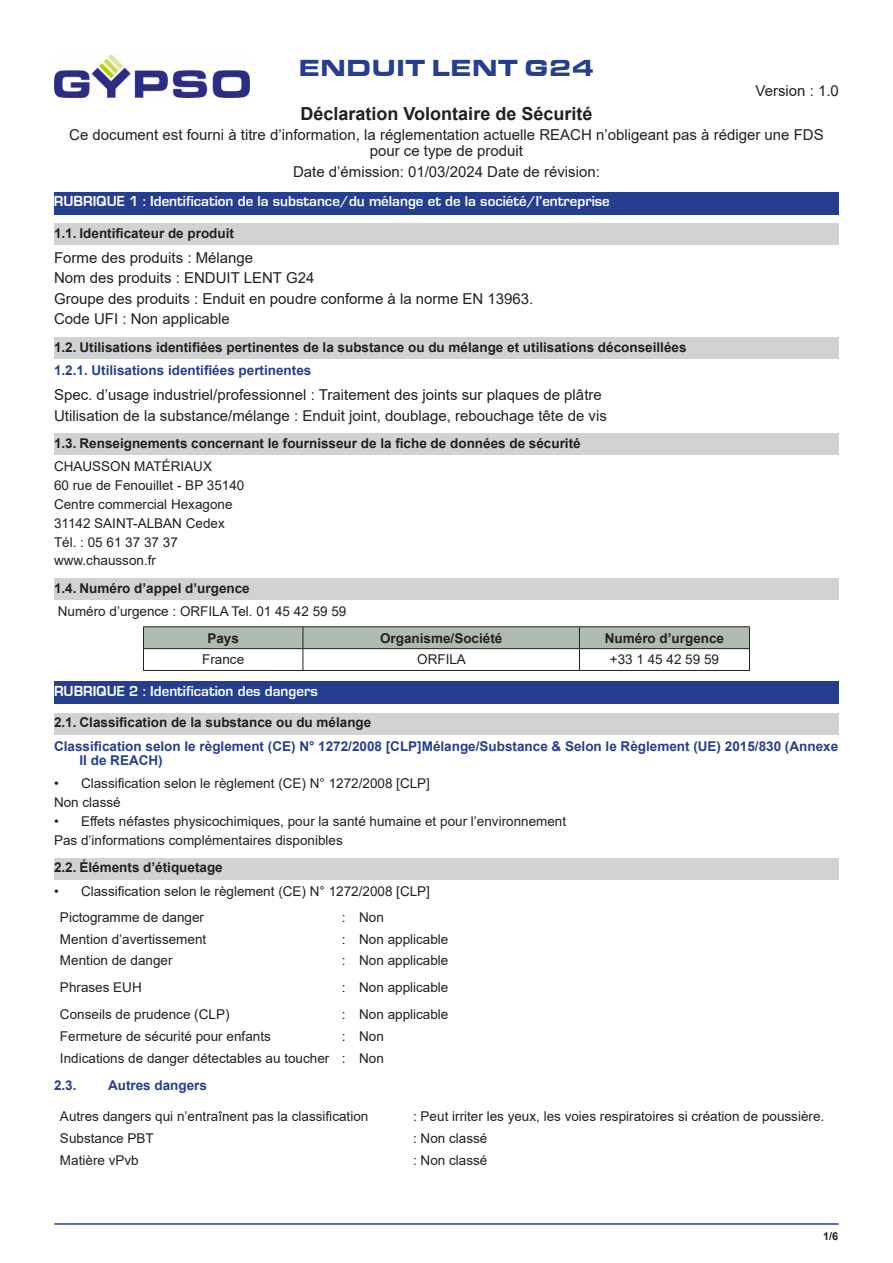
<style>
.page{position:relative;width:893px;height:1263px;background:#fff}
.page>*{position:absolute;margin:0;border:0;box-sizing:border-box;transform-origin:0 0}
.t1{font:900 24px "Eurostile Extended";color:#253f8e}
.t2{font:700 18px "Arial";color:#231f20}
.t3{font:15px/20.4px "Arial";color:#231f20}
.t4{font:15px "Eurostile Bld";color:#fff}
.t5{font:13.5px/18.8px "Arial";color:#231f20}
.t6{font:700 13.5px "Arial";color:#231f20}
.t7{font:700 13.5px/14.5px "Arial";color:#253f8e}
.t8{font:700 10.95px "Arial";color:#231f20}
</style>
<div class="page">
<hr style="left:55px;top:1223px;width:783px;height:2px;background:#253f8e">
<div style="left:54px;top:192px;width:785px;height:22px;background:#253f8e"></div>
<div style="left:54px;top:224px;width:785px;height:21px;background:#d1d2d4"></div>
<div style="left:54px;top:338px;width:785px;height:21px;background:#d1d2d4"></div>
<div style="left:54px;top:434px;width:785px;height:21px;background:#d1d2d4"></div>
<div style="left:54px;top:579px;width:785px;height:21px;background:#d1d2d4"></div>
<div style="left:54px;top:681px;width:785px;height:23px;background:#253f8e"></div>
<div style="left:54px;top:713px;width:785px;height:21px;background:#d1d2d4"></div>
<div style="left:54px;top:858px;width:785px;height:21px;background:#d1d2d4"></div>
<hr style="left:143px;top:626px;width:160px;height:1px;background:#231f20">
<hr style="left:303px;top:626px;width:276px;height:1px;background:#231f20">
<hr style="left:579px;top:626px;width:171px;height:1px;background:#231f20">
<hr style="left:143px;top:670px;width:160px;height:1px;background:#231f20">
<svg style="left:143px;top:627px;width:607px;height:43px"></svg>
<hr style="left:303px;top:670px;width:276px;height:1px;background:#231f20">
<hr style="left:579px;top:670px;width:171px;height:1px;background:#231f20">
<img style="left:54px;top:54px;width:196px;height:44px">
<h1 class="t1" style="left:299px;top:54px;width:297px">ENDUIT LENT G24</h1>
<p class="t3" style="left:756px;top:81px;width:85px">Version : 1.0</p>
<h2 class="t2" style="left:301px;top:101px;width:293px">Déclaration Volontaire de Sécurité</h2>
<p class="t3" style="left:69px;top:127px;width:756px;line-height:16.2px;text-align:center">Ce document est fourni à titre d’information, la réglementation actuelle REACH n’obligeant pas à rédiger une FDS pour ce type de produit</p>
<p class="t3" style="left:293px;top:161px;width:308px">Date d’émission: 01/03/2024 Date de révision:</p>
<p class="t4" style="left:54px;top:193px;width:557px">RUBRIQUE 1 : Identification de la substance/du mélange et de la société/l’entreprise</p>
<p class="t6" style="left:54px;top:224px;width:182px">1.1. Identificateur de produit</p>
<p class="t3" style="left:54px;top:247px;width:481px">Forme des produits : Mélange<br>Nom des produits : ENDUIT LENT G24<br>Groupe des produits : Enduit en poudre conforme à la norme EN 13963.<br>Code UFI : Non applicable</p>
<p class="t6" style="left:54px;top:337px;width:634px">1.2. Utilisations identifiées pertinentes de la substance ou du mélange et utilisations déconseillées</p>
<p class="t7" style="left:54px;top:363px;width:259px">1.2.1. Utilisations identifiées pertinentes</p>
<p class="t3" style="left:54px;top:384px;width:554px">Spec. d’usage industriel/professionnel : Traitement des joints sur plaques de plâtre<br>Utilisation de la substance/mélange : Enduit joint, doublage, rebouchage tête de vis</p>
<p class="t6" style="left:54px;top:434px;width:528px">1.3. Renseignements concernant le fournisseur de la fiche de données de sécurité</p>
<p class="t5" style="left:54px;top:457px;width:192px">CHAUSSON MATÉRIAUX<br>60 rue de Fenouillet - BP 35140<br>Centre commercial Hexagone<br>31142 SAINT-ALBAN Cedex<br>Tél. : 05 61 37 37 37 www.chausson.fr</p>
<p class="t6" style="left:54px;top:578px;width:197px">1.4. Numéro d’appel d’urgence</p>
<p class="t5" style="left:58px;top:602px;width:290px">Numéro d’urgence : ORFILA Tel. 01 45 42 59 59</p>
<p class="t6" style="left:207px;top:628px;width:33px">Pays</p>
<p class="t6" style="left:380px;top:628px;width:124px">Organisme/Société</p>
<p class="t6" style="left:605px;top:628px;width:121px">Numéro d’urgence</p>
<p class="t5" style="left:202px;top:650px;width:44px">France</p>
<p class="t5" style="left:417px;top:650px;width:50px">ORFILA</p>
<p class="t5" style="left:610px;top:650px;width:111px">+33 1 45 42 59 59</p>
<p class="t4" style="left:54px;top:682px;width:265px">RUBRIQUE 2 : Identification des dangers</p>
<p class="t6" style="left:54px;top:713px;width:319px">2.1. Classification de la substance ou du mélange</p>
<p class="t7" style="left:80px;top:739px;width:760px;text-indent:-26px">Classification selon le règlement (CE) N° 1272/2008 [CLP]Mélange/Substance &amp; Selon le Règlement (UE) 2015/830 (Annexe<br>II de REACH)</p>
<p class="t5" style="left:54px;top:774px;width:378px">• Classification selon le règlement (CE) N° 1272/2008 [CLP]<br>Non classé</p>
<p class="t5" style="left:54px;top:812px;width:514px">• Effets néfastes physicochimiques, pour la santé humaine et pour l’environnement<br>Pas d’informations complémentaires disponibles</p>
<p class="t6" style="left:54px;top:858px;width:170px">2.2. Éléments d’étiquetage</p>
<p class="t5" style="left:60px;top:878px;width:372px;line-height:26.1px;text-indent:-6px">• Classification selon le règlement (CE) N° 1272/2008 [CLP]<br>Pictogramme de danger</p>
<p class="t5" style="left:342px;top:907px;width:43px">: Non</p>
<p class="t5" style="left:60px;top:929px;width:148px">Mention d’avertissement</p>
<p class="t5" style="left:342px;top:929px;width:108px">: Non applicable</p>
<p class="t5" style="left:60px;top:951px;width:114px">Mention de danger</p>
<p class="t5" style="left:342px;top:951px;width:108px">: Non applicable</p>
<p class="t5" style="left:60px;top:978px;width:83px">Phrases EUH</p>
<p class="t5" style="left:342px;top:978px;width:108px">: Non applicable</p>
<p class="t5" style="left:60px;top:1005px;width:171px">Conseils de prudence (CLP)</p>
<p class="t5" style="left:342px;top:1005px;width:108px">: Non applicable</p>
<p class="t5" style="left:60px;top:1027px;width:212px">Fermeture de sécurité pour enfants</p>
<p class="t5" style="left:60px;top:1025px;width:325px;line-height:21.9px;text-align:right">: Non<br>Indications de danger détectables au toucher : Non</p>
<p class="t7" style="left:54px;top:1078px;width:24px">2.3.</p>
<p class="t7" style="left:108px;top:1078px;width:101px">Autres dangers</p>
<p class="t5" style="left:60px;top:1107px;width:310px">Autres dangers qui n’entraînent pas la classification</p>
<p class="t5" style="left:413px;top:1107px;width:413px">: Peut irriter les yeux, les voies respiratoires si création de poussière.</p>
<p class="t5" style="left:60px;top:1128px;width:95px">Substance PBT</p>
<p class="t5" style="left:413px;top:1128px;width:76px">: Non classé</p>
<p class="t5" style="left:60px;top:1150px;width:80px">Matière vPvb</p>
<p class="t5" style="left:413px;top:1150px;width:76px">: Non classé</p>
<p class="t8" style="left:823px;top:1228px;width:17px">1/6</p>
</div>
